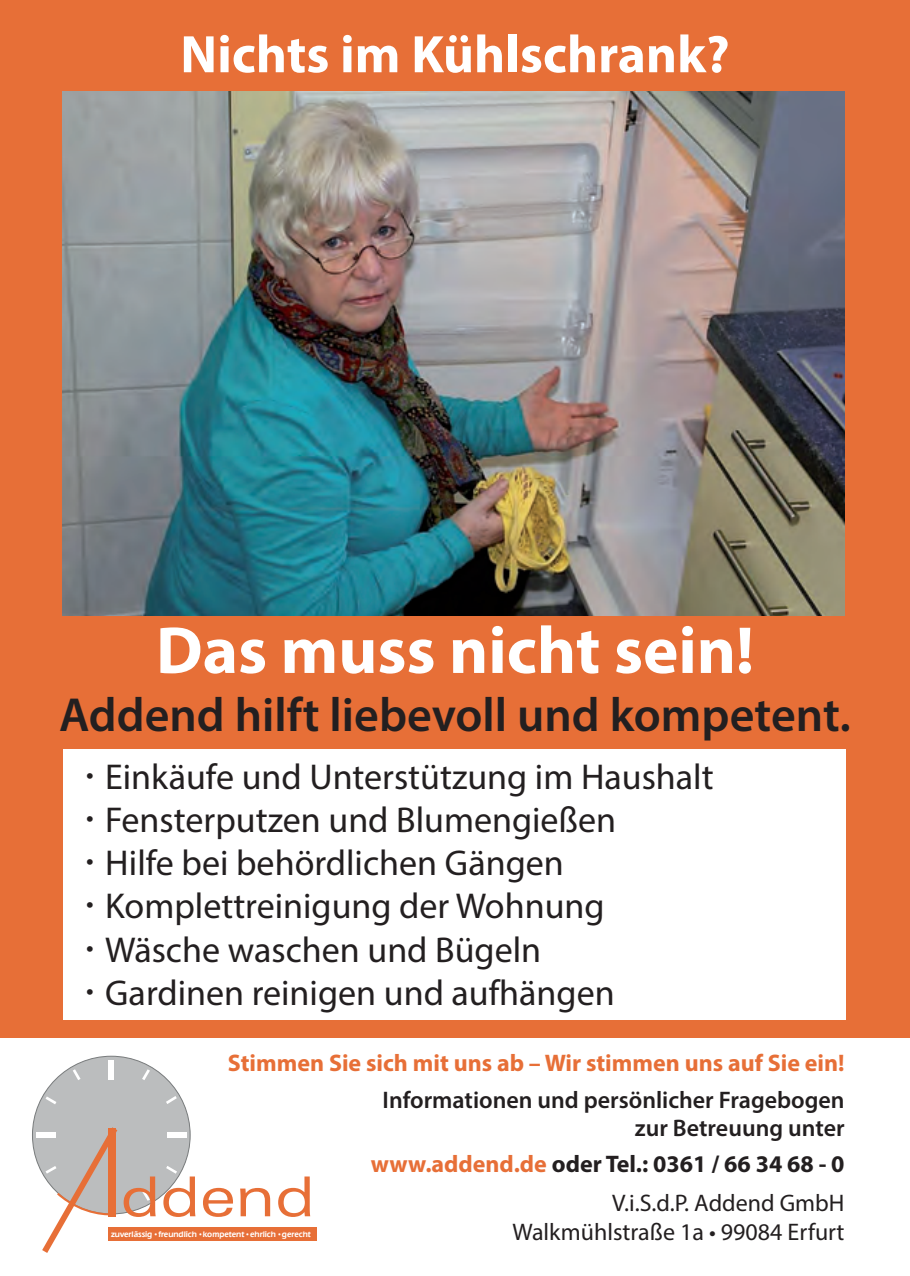
<style>
.page{position:relative;width:910px;height:1276px;background:#fff}
.page>*{position:absolute;margin:0;border:0;box-sizing:border-box;transform-origin:0 0}
.t1{font:700 66.9px "Myriad Pro";color:#fff}
.t2{font:700 53.1px "Myriad Pro";color:#fff}
.t3{font:600 48px "Myriad Pro";color:#231f20}
.t4{font:36px "Myriad Pro";color:#231f20}
.t5{font:600 24px/28.8px "Myriad Pro";color:#231f20;text-align:right}
.t6{font:700 24px/39px "Myriad Pro";color:#231f20;text-align:right}
.t7{font:700 24px "Myriad Pro";color:#e76f37}
.t8{font:24px "Myriad Pro";color:#231f20}
.t9{font:600 8.4px "Eras IT Cby BT";color:#fff}
.s1{color:#e76f37}
.s2{font-weight:400}
.s3{font-size:6.9px}
</style>
<div class="page">
<div style="left:0;top:0;width:910px;height:1275px;background:#e76f37"></div>
<div style="left:64px;top:749px;width:782px;height:270px;background:#fff"></div>
<div style="left:0;top:1039px;width:910px;height:237px;background:#fff"></div>
<div style="left:32px;top:1056px;width:158px;height:158px;background:#bbbdbe;border-radius:50%"></div>
<div style="left:108px;top:1060px;width:6px;height:19px;background:#fff"></div>
<svg style="left:73px;top:1069px;width:8px;height:11px"></svg>
<svg style="left:46px;top:1096px;width:10px;height:8px"></svg>
<div style="left:36px;top:1132px;width:20px;height:6px;background:#fff"></div>
<div style="left:167px;top:1132px;width:19px;height:6px;background:#fff"></div>
<svg style="left:166px;top:1096px;width:11px;height:8px"></svg>
<svg style="left:142px;top:1069px;width:8px;height:11px"></svg>
<svg style="left:124px;top:1176px;width:32px;height:41px"></svg>
<svg style="left:163px;top:1165px;width:32px;height:52px"></svg>
<svg style="left:203px;top:1188px;width:30px;height:29px"></svg>
<svg style="left:240px;top:1188px;width:30px;height:28px"></svg>
<svg style="left:278px;top:1176px;width:32px;height:41px"></svg>
<svg style="left:42px;top:1127px;width:75px;height:126px"></svg>
<div style="left:108px;top:1228px;width:209px;height:13px;background:#e76f37"></div>
<img style="left:62px;top:92px;width:782px;height:523px">
<h2 class="t2" style="left:180px;top:20px;width:551px">Nichts im Kühlschrank?</h2>
<h1 class="t1" style="left:156px;top:607px;width:599px">Das muss nicht sein!</h1>
<h3 class="t3" style="left:59px;top:684px;width:793px">Addend hilft liebevoll und kompetent.</h3>
<p class="t4" style="left:86px;top:754px;width:629px"><sup>•</sup> Einkäufe und Unterstützung im Haushalt</p>
<p class="t4" style="left:86px;top:797px;width:532px"><sup>•</sup> Fensterputzen und Blumengießen</p>
<p class="t4" style="left:86px;top:841px;width:479px"><sup>•</sup> Hilfe bei behördlichen Gängen</p>
<p class="t4" style="left:86px;top:884px;width:520px"><sup>•</sup> Komplettreinigung der Wohnung</p>
<p class="t4" style="left:86px;top:927px;width:457px"><sup>•</sup> Wäsche waschen und Bügeln</p>
<p class="t4" style="left:86px;top:970px;width:530px"><sup>•</sup> Gardinen reinigen und aufhängen</p>
<p class="t7" style="left:228px;top:1047px;width:618px">Stimmen Sie sich mit uns ab – Wir stimmen uns auf Sie ein!</p>
<p class="t5" style="left:383px;top:1084px;width:464px">Informationen und persönlicher Fragebogen zur Betreuung unter</p>
<p class="t6" style="left:371px;top:1144px;width:475px"><span class="s1">www.addend.de</span> oder Tel.: 0361 / 66 34 68 - 0<br><span class="s2">V.i.S.d.P. Addend GmbH</span></p>
<p class="t8" style="left:512px;top:1217px;width:334px">Walkmühlstraße 1a • 99084 Erfurt</p>
<p class="t9" style="left:111px;top:1229px;width:201px">zuverlässig <span class="s3">•</span> freundlich <span class="s3">•</span> kompetent <span class="s3">•</span> ehrlich <span class="s3">•</span> gerecht</p>
</div>
